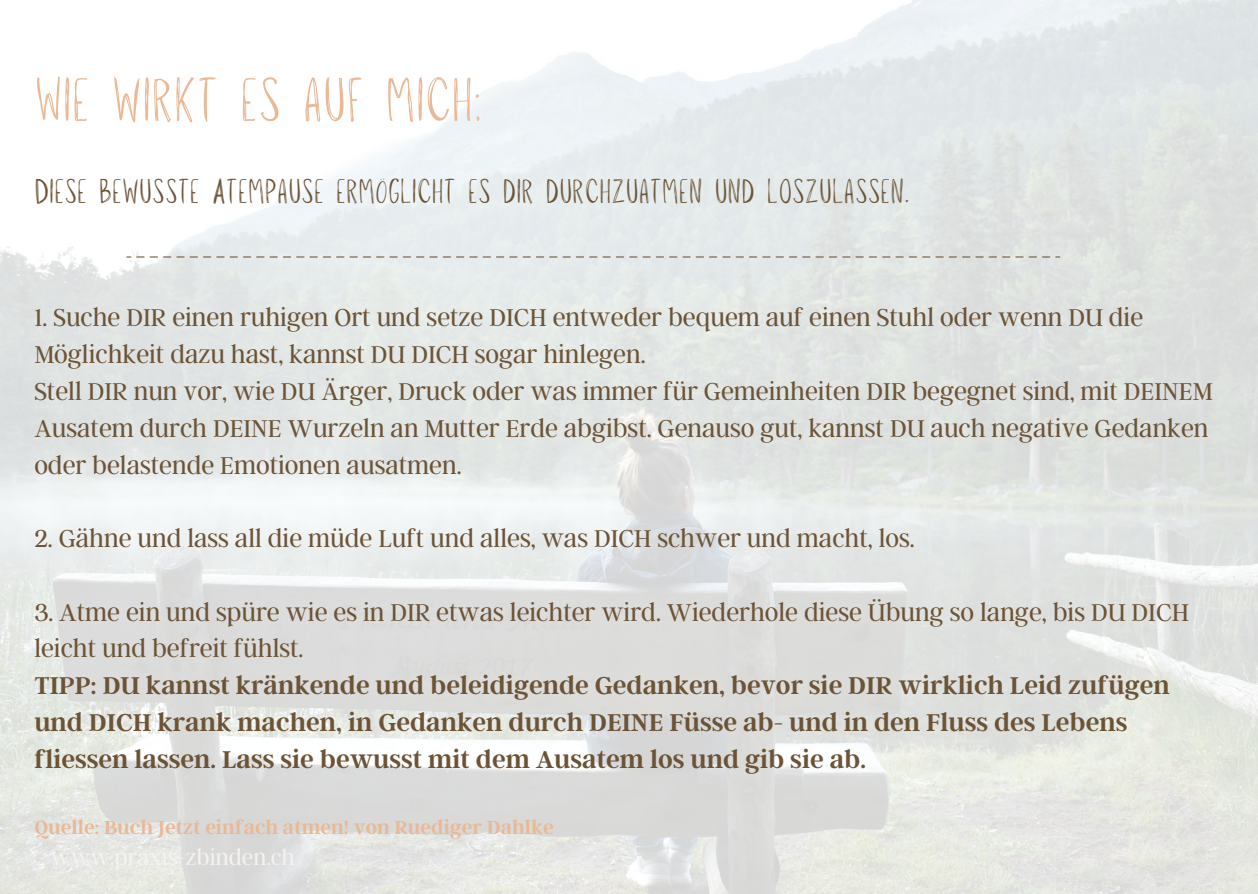
<style>
.page{position:relative;width:1258px;height:894px;background:#fff}
.page>*{position:absolute;margin:0;border:0;box-sizing:border-box;transform-origin:0 0}
.t1{font:700 54px "Louisville";color:#e9b995}
.t2{font:700 30px "Louisville";color:#6c5336}
.t3{font:300 27px/36.9px "Argent CF";color:#6c5336}
.t4{font:600 27px/36.9px "Argent CF";color:#6c5336}
.t5{font:300 24px "Argent CF";color:#f6f3ee}
.t6{font:600 21px "Argent CF";color:#e9b995}
</style>
<div class="page">
<img style="left:0;top:0;width:1258px;height:893px">
<svg style="left:126px;top:256px;width:934px;height:1px"></svg>
<h1 class="t1" style="left:34px;top:71px;width:449px">WIE WIRKT ES AUF MICH:</h1>
<p class="t2" style="left:34px;top:175px;width:876px">DIESE BEWUSSTE ATEMPAUSE ERMÖGLICHT ES DIR DURCHZUATMEN UND LOSZULASSEN.</p>
<p class="t3" style="left:34px;top:298px;width:1180px">1. Suche DIR einen ruhigen Ort und setze DICH entweder bequem auf einen Stuhl oder wenn DU die Möglichkeit dazu hast, kannst DU DICH sogar hinlegen.<br>Stell DIR nun vor, wie DU Ärger, Druck oder was immer für Gemeinheiten DIR begegnet sind, mit DEINEM Ausatem durch DEINE Wurzeln an Mutter Erde abgibst. Genauso gut, kannst DU auch negative Gedanken oder belastende Emotionen ausatmen.</p>
<p class="t3" style="left:34px;top:518px;width:882px">2. Gähne und lass all die müde Luft und alles, was DICH schwer und macht, los.</p>
<p class="t3" style="left:34px;top:592px;width:1156px">3. Atme ein und spüre wie es in DIR etwas leichter wird. Wiederhole diese Übung so lange, bis DU DICH leicht und befreit fühlst.</p>
<p class="t4" style="left:34px;top:665px;width:1137px">TIPP: DU kannst kränkende und beleidigende Gedanken, bevor sie DIR wirklich Leid zufügen und DICH krank machen, in Gedanken durch DEINE Füsse ab- und in den Fluss des Lebens fliessen lassen. Lass sie bewusst mit dem Ausatem los und gib sie ab.</p>
<p class="t6" style="left:34px;top:813px;width:521px">Quelle: Buch Jetzt einfach atmen! von Ruediger Dahlke</p>
<p class="t5" style="left:51px;top:841px;width:245px">www.praxis-zbinden.ch</p>
</div>
